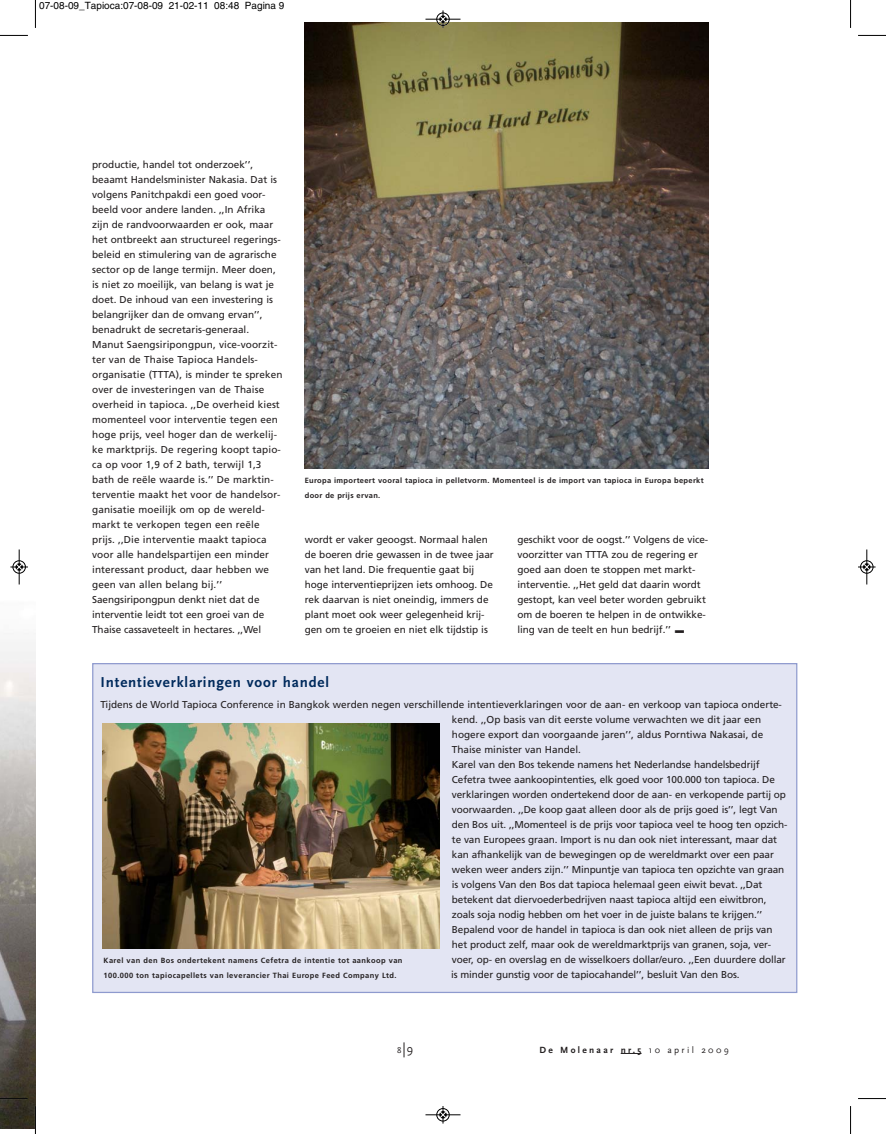
<style>
.page{position:relative;width:886px;height:1134px;background:#fff}
.page>*{position:absolute;margin:0;border:0;box-sizing:border-box;transform-origin:0 0}
.t1{font:35px "Frutiger";color:#231f20}
.t2{font:700 15px "Scala Sans";letter-spacing:.055em;color:#002a5c}
.t3{font:10px/15px "Frutiger";letter-spacing:-.005em;color:#231f20}
.t4{font:10px "Helvetica";color:#000}
.t5{font:700 9.38px "Scala Sans";letter-spacing:.25em;color:#231f20}
.t6{font:8.75px "Scala Sans";color:#231f20}
.t7{font:700 7.5px/15px "Frutiger";letter-spacing:.055em;color:#231f20}
.s1{font-size:12.5px}
.s2{font-weight:400}
</style>
<div class="page">
<img style="left:0;top:549px;width:35px;height:579px">
<svg style="left:621px;top:1053px;width:20px;height:1px"></svg>
<svg style="left:404px;top:1042px;width:1px;height:15px"></svg>
<div style="left:93px;top:664px;width:703px;height:328px;background:#e3e5f3"></div>
<img style="left:102px;top:723px;width:337px;height:225px">
<img style="left:305px;top:23px;width:404px;height:445px">
<svg style="left:35px;top:0;width:1px;height:28px"></svg>
<svg style="left:0;top:35px;width:28px;height:1px"></svg>
<svg style="left:850px;top:0;width:1px;height:28px"></svg>
<svg style="left:858px;top:35px;width:28px;height:1px"></svg>
<svg style="left:35px;top:1106px;width:1px;height:28px"></svg>
<svg style="left:0;top:1098px;width:28px;height:1px"></svg>
<svg style="left:850px;top:1106px;width:1px;height:28px"></svg>
<svg style="left:858px;top:1098px;width:28px;height:1px"></svg>
<div style="left:436px;top:13px;width:13px;height:13px;border:1px solid #fff;border-radius:50%"></div>
<hr style="left:425px;top:19px;width:35px;height:1px;background:#000">
<div style="left:437px;top:13px;width:12px;height:13px;border:1px solid #000;border-radius:50%"></div>
<svg style="left:440px;top:10px;width:6px;height:18px"></svg>
<div style="left:436px;top:1108px;width:13px;height:13px;border:1px solid #fff;border-radius:50%"></div>
<hr style="left:425px;top:1114px;width:35px;height:1px;background:#000">
<div style="left:437px;top:1108px;width:12px;height:13px;border:1px solid #000;border-radius:50%"></div>
<svg style="left:440px;top:1106px;width:6px;height:17px"></svg>
<div style="left:13px;top:560px;width:13px;height:13px;border:1px solid #fff;border-radius:50%"></div>
<hr style="left:19px;top:549px;width:1px;height:35px;background:#000">
<div style="left:13px;top:561px;width:13px;height:12px;border:1px solid #000;border-radius:50%"></div>
<svg style="left:10px;top:564px;width:18px;height:6px"></svg>
<div style="left:860px;top:560px;width:13px;height:13px;border:1px solid #fff;border-radius:50%"></div>
<hr style="left:866px;top:549px;width:1px;height:35px;background:#000">
<div style="left:860px;top:561px;width:13px;height:12px;border:1px solid #000;border-radius:50%"></div>
<svg style="left:858px;top:564px;width:17px;height:6px"></svg>
<p class="t4" style="left:39px;top:2px;width:247px">07-08-09_Tapioca:07-08-09 21-02-11 08:48 Pagina 9</p>
<p class="t3" style="left:92px;top:158px;width:192px">productie, handel tot onderzoek’’, beaamt Handelsminister Nakasia. Dat is volgens Panitchpakdi een goed voor&shy;beeld voor andere landen. ,,In Afrika zijn de randvoorwaarden er ook, maar het ontbreekt aan structureel regerings&shy;beleid en stimulering van de agrarische sector op de lange termijn. Meer doen, is niet zo moeilijk, van belang is wat je doet. De inhoud van een investering is belangrijker dan de omvang ervan’’, benadrukt de secretaris-generaal.<br>Manut Saengsiripongpun, vice-voorzit&shy;ter van de Thaise Tapioca Handels - organisatie (TTTA), is minder te spreken over de investeringen van de Thaise overheid in tapioca. ,,De overheid kiest momenteel voor interventie tegen een hoge prijs, veel hoger dan de werkelij&shy;ke marktprijs. De regering koopt tapio&shy;ca op voor 1,9 of 2 bath, terwijl 1,3 bath de reële waarde is.’’ De marktin&shy;terventie maakt het voor de handelsor&shy;ganisatie moeilijk om op de wereld&shy;markt te verkopen tegen een reële prijs. ,,Die interventie maakt tapioca voor alle handelspartijen een minder interessant product, daar hebben we geen van allen belang bij.’’ Saengsiripongpun denkt niet dat de interventie leidt tot een groei van de Thaise cassaveteelt in hectares. ,,Wel</p>
<p class="t7" style="left:305px;top:473px;width:400px">Europa importeert vooral tapioca in pelletvorm. Momenteel is de import van tapioca in Europa beperkt door de prijs ervan.</p>
<p class="t3" style="left:305px;top:533px;width:191px">wordt er vaker geoogst. Normaal halen de boeren drie gewassen in de twee jaar van het land. Die frequentie gaat bij hoge interventieprijzen iets omhoog. De rek daarvan is niet oneindig, immers de plant moet ook weer gelegenheid krij&shy;gen om te groeien en niet elk tijdstip is</p>
<p class="t3" style="left:517px;top:533px;width:192px">geschikt voor de oogst.’’ Volgens de vice&shy;voorzitter van TTTA zou de regering er goed aan doen te stoppen met markt - interventie. ,,Het geld dat daarin wordt gestopt, kan veel beter worden gebruikt om de boeren te helpen in de ontwikke&shy;ling van de teelt en hun bedrijf.’’</p>
<p class="t1" style="left:674px;top:614px;width:13px">-</p>
<p class="t2" style="left:100px;top:676px;width:230px">Intentieverklaringen voor handel</p>
<p class="t3" style="left:451px;top:698px;width:338px;text-indent:-351px">Tijdens de World Tapioca Conference in Bangkok werden negen verschillende intentieverklaringen voor de aan- en verkoop van tapioca onderte&shy;kend. ,,Op basis van dit eerste volume verwachten we dit jaar een hogere export dan voorgaande jaren’’, aldus Porntiwa Nakasai, de Thaise minister van Handel.<br>Karel van den Bos tekende namens het Nederlandse handelsbedrijf Cefetra twee aankoopintenties, elk goed voor 100.000 ton tapioca. De verklaringen worden ondertekend door de aan- en verkopende partij op voorwaarden. ,,De koop gaat alleen door als de prijs goed is’’, legt Van den Bos uit. ,,Momenteel is de prijs voor tapioca veel te hoog ten opzich&shy;te van Europees graan. Import is nu dan ook niet interessant, maar dat kan afhankelijk van de bewegingen op de wereldmarkt over een paar weken weer anders zijn.’’ Minpuntje van tapioca ten opzichte van graan is volgens Van den Bos dat tapioca helemaal geen eiwit bevat. ,,Dat betekent dat diervoederbedrijven naast tapioca altijd een eiwitbron, zoals soja nodig hebben om het voer in de juiste balans te krijgen.’’ Bepalend voor de handel in tapioca is dan ook niet alleen de prijs van het product zelf, maar ook de wereldmarktprijs van granen, soja, ver&shy;voer, op- en overslag en de wisselkoers dollar/euro. ,,Een duurdere dollar is minder gunstig voor de tapiocahandel’’, besluit Van den Bos.</p>
<p class="t7" style="left:104px;top:953px;width:300px">Karel van den Bos ondertekent namens Cefetra de intentie tot aankoop van<br>100.000 ton tapiocapellets van leverancier Thai Europe Feed Company Ltd.</p>
<p class="t6" style="left:397px;top:1046px;width:18px">8 <span class="s1">9</span></p>
<p class="t5" style="left:539px;top:1046px;width:191px">De Molenaar nr.5 <span class="s2">10 april 2009</span></p>
</div>
